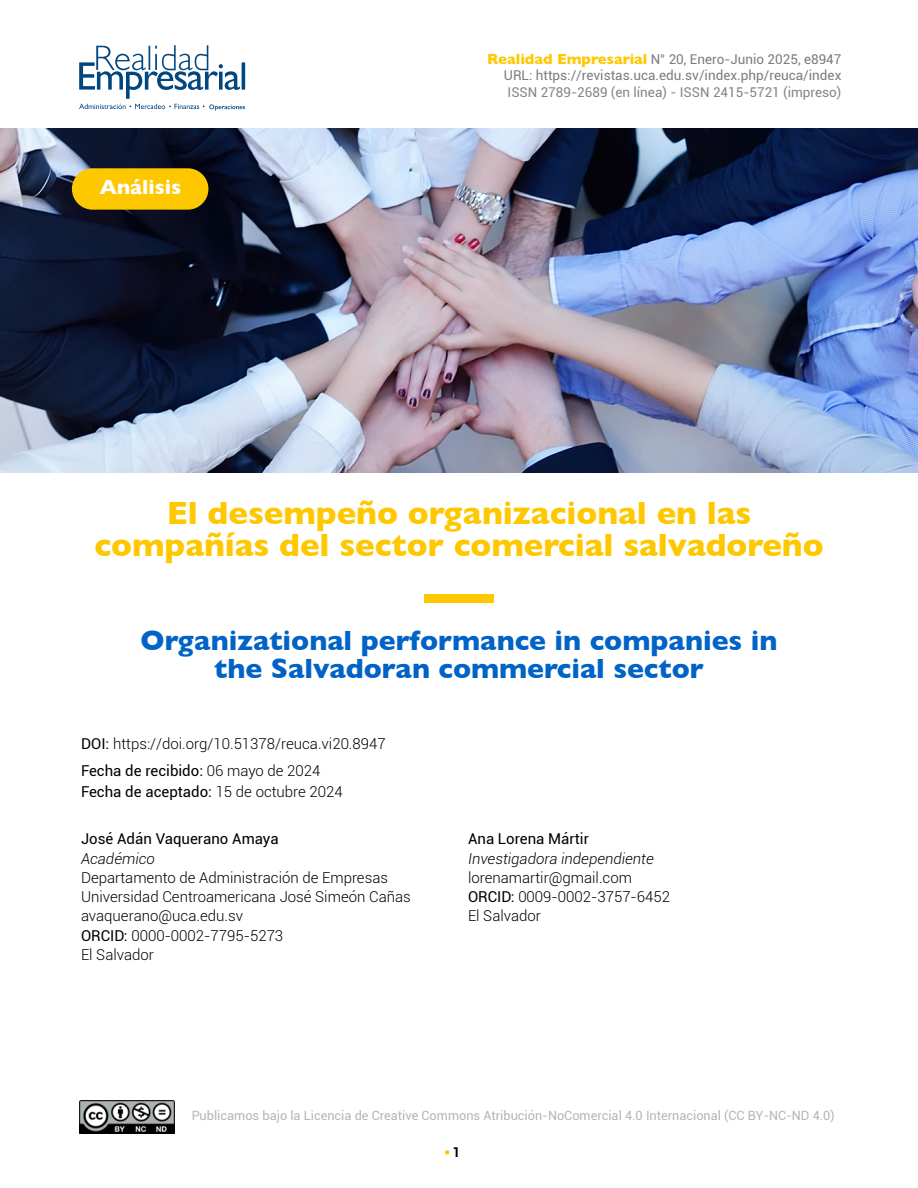
<style>
.page{position:relative;width:918px;height:1188px;background:#fff}
.page>*{position:absolute;margin:0;border:0;box-sizing:border-box;transform-origin:0 0}
.t1{font:700 32.7px/32px "Gill Sans";color:#fec800;text-align:center}
.t2{font:700 28.35px/27.6px "Gill Sans";color:#0063c5;text-align:center}
.t3{font:700 20.7px "Gill Sans";color:#fff}
.t4{font:300 15px/19.2px "Roboto";color:#000}
.t5{font:15px "Roboto";color:#000}
.t6{font:italic 300 15px "Roboto";color:#000}
.t7{font:13.5px/16.2px "Roboto";color:#7b7c7e;text-align:right}
.t8{font:13.5px "Roboto";color:#858582}
.t9{font:700 13.5px "Roboto";color:#000}
.t10{font:12.75px "Roboto";color:#858582}
.s1{font-family:"Gill Sans";font-weight:700;font-size:15px;color:#fec800}
.s2{font-weight:400}
.s3{font-weight:300}
</style>
<div class="page">
<img style="left:79px;top:1100px;width:96px;height:34px">
<svg style="left:445px;top:1150px;width:4px;height:5px"></svg>
<svg style="left:79px;top:45px;width:166px;height:66px"></svg>
<img style="left:0;top:129px;width:918px;height:343px">
<div style="left:72px;top:168px;width:136px;height:42px;background:#fec800;border-radius:21px"></div>
<div style="left:424px;top:594px;width:70px;height:9px;background:#fec800"></div>
<h3 class="t3" style="left:100px;top:170px;width:83px">Análisis</h3>
<p class="t7" style="left:487px;top:51px;width:356px"><span class="s1">Realidad Empresarial</span> N° 20, Enero-Junio 2025, e8947<br>URL: https://revistas.uca.edu.sv/index.php/reuca/index</p>
<p class="t8" style="left:508px;top:82px;width:335px">ISSN 2789-2689 (en línea) - ISSN 2415-5721 (impreso)</p>
<h1 class="t1" style="left:94px;top:497px;width:731px">El desempeño organizacional en las compañías del sector comercial salvadoreño</h1>
<h2 class="t2" style="left:141px;top:626px;width:638px">Organizational performance in companies in the Salvadoran commercial sector</h2>
<p class="t4" style="left:81px;top:729px;width:306px;line-height:27.8px"><span class="s2">DOI:</span> https://doi.org/10.51378/reuca.vi20.8947<br><span class="s2">Fecha de recibido:</span> 06 mayo de 2024</p>
<p class="t5" style="left:81px;top:781px;width:263px">Fecha de aceptado: <span class="s3">15 de octubre 2024</span></p>
<p class="t5" style="left:81px;top:828px;width:199px">José Adán Vaquerano Amaya</p>
<p class="t6" style="left:81px;top:848px;width:75px">Académico</p>
<p class="t4" style="left:81px;top:867px;width:331px">Departamento de Administración de Empresas<br>Universidad Centroamericana José Simeón Cañas avaquerano@uca.edu.sv<br><span class="s2">ORCID:</span> 0000-0002-7795-5273<br>El Salvador</p>
<p class="t5" style="left:468px;top:828px;width:122px">Ana Lorena Mártir</p>
<p class="t6" style="left:468px;top:848px;width:187px">Investigadora independiente</p>
<p class="t4" style="left:468px;top:867px;width:204px">lorenamartir@gmail.com<br><span class="s2">ORCID:</span> 0009-0002-3757-6452<br>El Salvador</p>
<p class="t10" style="left:192px;top:1106px;width:645px">Publicamos bajo la Licencia de Creative Commons Atribución-NoComercial 4.0 Internacional (CC BY-NC-ND 4.0)</p>
<p class="t9" style="left:453px;top:1143px;width:9px">1</p>
</div>
